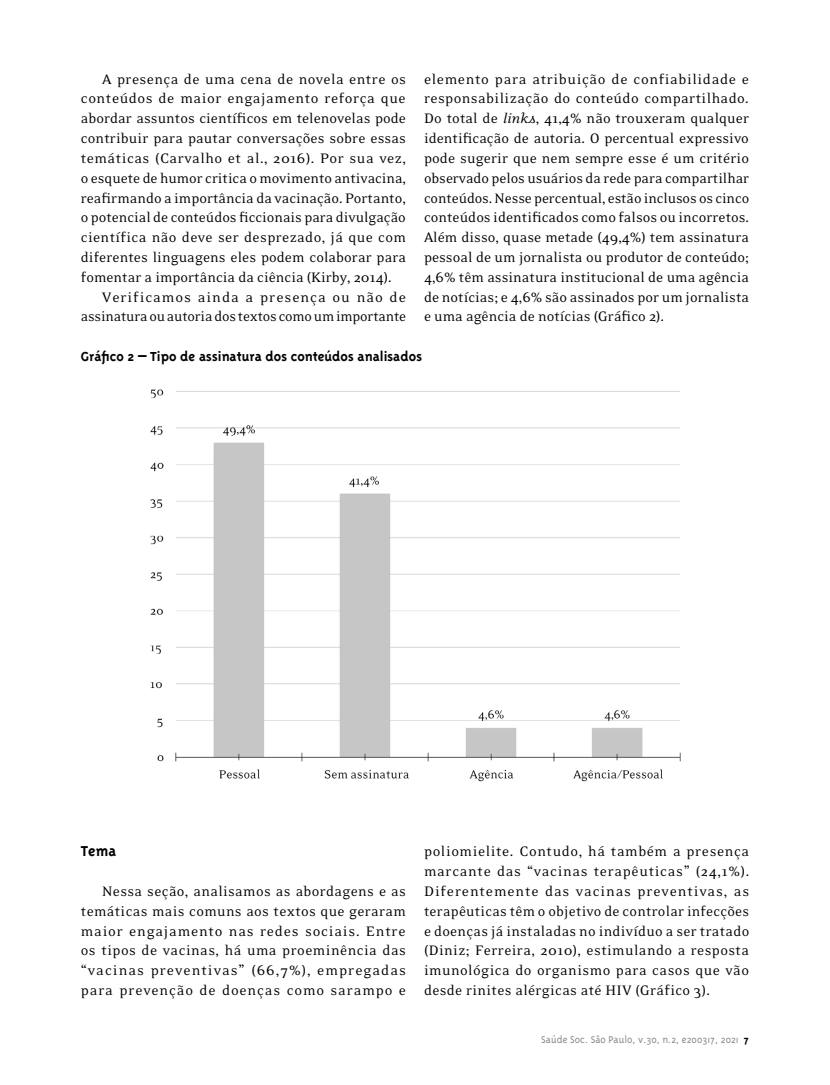
<style>
.page{position:relative;width:830px;height:1085px;background:#fff}
.page>*{position:absolute;margin:0;border:0;box-sizing:border-box;transform-origin:0 0}
.t1{font:700 16.5px "Triplex";color:#000}
.t2{font:15.75px/19.8px "Eidetic Neo";letter-spacing:.005em;color:#000;text-align:justify}
.t3{font:15.75px "Eidetic Neo";letter-spacing:-.015em;color:#000}
.t4{font:15.75px "Eidetic Neo";letter-spacing:.03em;color:#000}
.t5{font:15.75px "Eidetic Neo";letter-spacing:.035em;color:#000}
.t6{font:15.75px "Eidetic Neo";letter-spacing:.025em;color:#000}
.t7{font:15.75px "Eidetic Neo";letter-spacing:.055em;color:#000}
.t8{font:700 15px "Triplex";color:#000}
.t9{font:300 11.25px "Triplex";color:#878787}
.s1{font-style:italic}
.s2{font-weight:700;color:#000}
</style>
<div class="page">
<img style="left:150px;top:389px;width:531px;height:393px">
<p class="t6" style="left:102px;top:71px;width:305px">A presença de uma cena de novela entre os</p>
<p class="t5" style="left:81px;top:91px;width:326px">conteúdos de maior engajamento reforça que</p>
<p class="t2" style="left:81px;top:109px;width:326px">abordar assuntos científicos em telenovelas pode</p>
<p class="t2" style="left:81px;top:129px;width:326px">contribuir para pautar conversações sobre essas</p>
<p class="t4" style="left:81px;top:150px;width:326px">temáticas (Carvalho et al., 2016). Por sua vez,</p>
<p class="t2" style="left:81px;top:168px;width:326px">o esquete de humor critica o movimento antivacina,</p>
<p class="t2" style="left:81px;top:188px;width:326px">reafirmando a importância da vacinação. Portanto,</p>
<p class="t2" style="left:81px;top:208px;width:326px">o potencial de conteúdos ficcionais para divulgação</p>
<p class="t2" style="left:81px;top:228px;width:326px">científica não deve ser desprezado, já que com</p>
<p class="t2" style="left:81px;top:248px;width:326px">diferentes linguagens eles podem colaborar para</p>
<p class="t2" style="left:81px;top:267px;width:312px">fomentar a importância da ciência (Kirby, 2014).</p>
<p class="t7" style="left:102px;top:289px;width:305px">Verificamos ainda a presença ou não de</p>
<p class="t3" style="left:81px;top:309px;width:327px">assinatura ou autoria dos textos como um importante</p>
<p class="t2" style="left:424px;top:69px;width:326px">elemento para atribuição de confiabilidade e responsabilização do conteúdo compartilhado.<br>Do total de <span class="s1">links</span>, 41,4% não trouxeram qualquer identificação de autoria. O percentual expressivo pode sugerir que nem sempre esse é um critério observado pelos usuários da rede para compartilhar conteúdos. Nesse percentual, estão inclusos os cinco conteúdos identificados como falsos ou incorretos.<br>Além disso, quase metade (49,4%) tem assinatura pessoal de um jornalista ou produtor de conteúdo; 4,6% têm assinatura institucional de uma agência de notícias; e 4,6% são assinados por um jornalista e uma agência de notícias (Gráfico 2).</p>
<p class="t8" style="left:81px;top:348px;width:342px">Gráfico 2 – Tipo de assinatura dos conteúdos analisados</p>
<p class="t1" style="left:81px;top:841px;width:37px">Tema</p>
<p class="t2" style="left:81px;top:881px;width:326px;text-indent:21px">Nessa seção, analisamos as abordagens e as temáticas mais comuns aos textos que geraram maior engajamento nas redes sociais. Entre os tipos de vacinas, há uma proeminência das “vacinas preventivas” (66,7%), empregadas para prevenção de doenças como sarampo e</p>
<p class="t2" style="left:424px;top:842px;width:326px">poliomielite. Contudo, há também a presença marcante das “vacinas terapêuticas” (24,1%).<br>Diferentemente das vacinas preventivas, as terapêuticas têm o objetivo de controlar infecções e doenças já instaladas no indivíduo a ser tratado (Diniz; Ferreira, 2010), estimulando a resposta imunológica do organismo para casos que vão desde rinites alérgicas até HIV (Gráfico 3).</p>
<p class="t9" style="left:541px;top:1033px;width:209px">Saúde Soc. São Paulo, v.30, n.2, e200317, 2021 <span class="s2">7</span></p>
</div>
